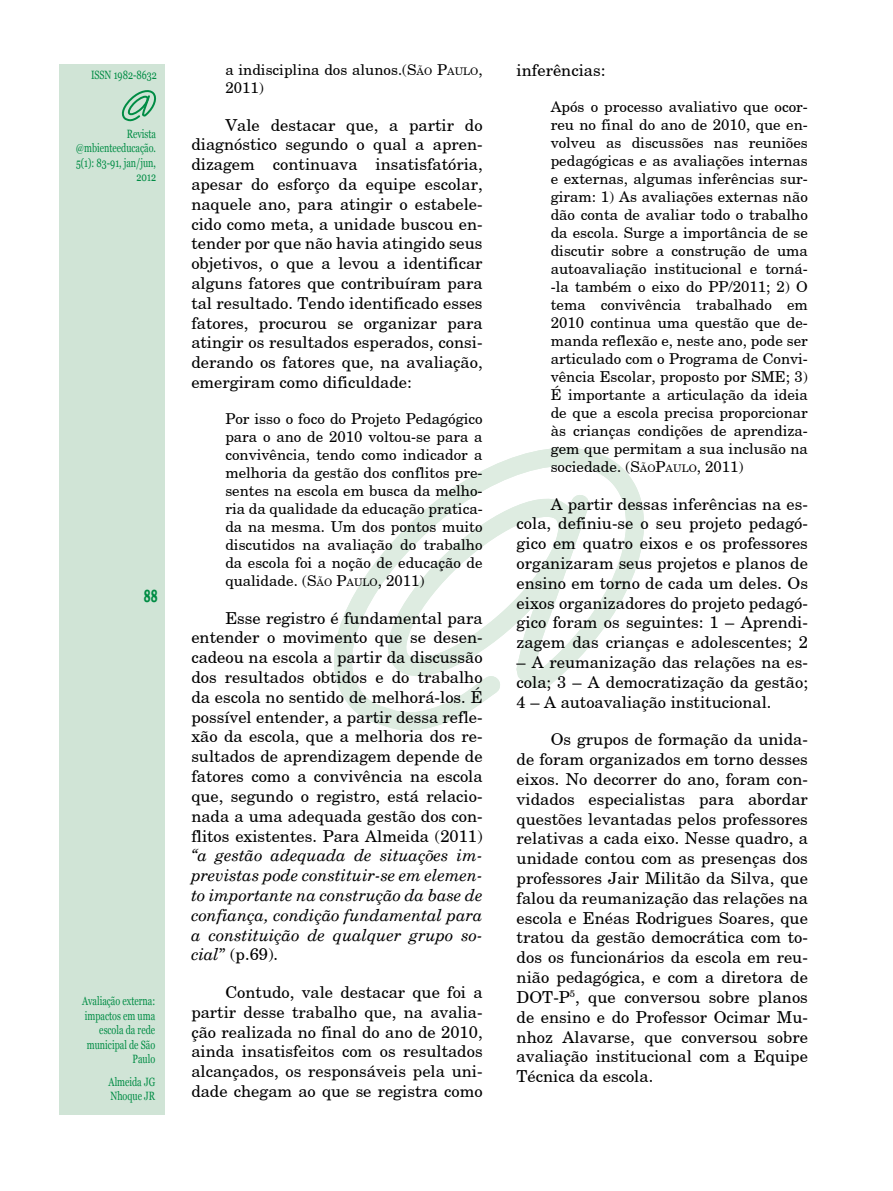
<style>
.page{position:relative;width:893px;height:1191px;background:#fff}
.page>*{position:absolute;margin:0;border:0;box-sizing:border-box;transform-origin:0 0}
.t1{font:600 condensed 18px "Franklin Gothic";color:#008c44;scale:.75 1}
.t2{font:16.5px/19.8px "New Century Schoolbook";color:#000;text-align:justify}
.t3{font:15px/18px "New Century Schoolbook";color:#000;text-align:justify}
.t4{font:12px/14.4px "Georgia";color:#008c44;text-align:right;scale:.75 1}
.s1{font-style:inherit}
.s2{font-size:10.5px}
.s3{font-style:italic}
</style>
<div class="page">
<div style="left:60px;top:64px;width:105px;height:1050px;background:#d0e4d6"></div>
<svg style="left:334px;top:447px;width:310px;height:284px"></svg>
<svg style="left:121px;top:90px;width:35px;height:32px"></svg>
<p class="t4" style="left:91px;top:68px;width:89px">ISSN 1982-8632</p>
<p class="t4" style="left:76px;top:127px;width:109px">Revista @mbienteeducação.<br>5(1): 83-91, jan/jun,<br>2012</p>
<p class="t1" style="left:144px;top:583px;width:20px">88</p>
<p class="t4" style="left:82px;top:994px;width:99px">Avaliação externa: impactos em uma escola da rede municipal de São<br>Paulo</p>
<p class="t4" style="left:109px;top:1075px;width:64px;text-align:left">Almeida JG<br>Nhoque JR</p>
<p class="t3" style="left:225px;top:60px;width:259px">a indisciplina dos alunos.(<span class="s1">S</span><span class="s2">ÃO</span> <span class="s1">P</span><span class="s2">AULO</span><span class="s1">,<br>2011</span>)</p>
<p class="t2" style="left:191px;top:114px;width:293px;text-indent:34px">Vale destacar que, a partir do diagnóstico segundo o qual a apren&shy;dizagem continuava insatisfatória, apesar do esforço da equipe escolar, naquele ano, para atingir o estabele&shy;cido como meta, a unidade buscou en&shy;tender por que não havia atingido seus objetivos, o que a levou a identificar alguns fatores que contribuíram para tal resultado. Tendo identificado esses fatores, procurou se organizar para atingir os resultados esperados, consi&shy;derando os fatores que, na avaliação, emergiram como dificuldade:</p>
<p class="t3" style="left:225px;top:409px;width:259px">Por isso o foco do Projeto Pedagógico para o ano de 2010 voltou-se para a convivência, tendo como indicador a melhoria da gestão dos conflitos pre&shy;sentes na escola em busca da melho&shy;ria da qualidade da educação pratica&shy;da na mesma. Um dos pontos muito discutidos na avaliação do trabalho da escola foi a noção de educação de qualidade. (<span class="s1">S</span><span class="s2">ÃO</span> <span class="s1">P</span><span class="s2">AULO</span><span class="s1">, 2011</span>)</p>
<p class="t2" style="left:191px;top:607px;width:293px;text-indent:34px">Esse registro é fundamental para entender o movimento que se desen&shy;cadeou na escola a partir da discussão dos resultados obtidos e do trabalho da escola no sentido de melhorá-los. É possível entender, a partir dessa refle&shy;xão da escola, que a melhoria dos re&shy;sultados de aprendizagem depende de fatores como a convivência na escola que, segundo o registro, está relacio&shy;nada a uma adequada gestão dos con&shy;flitos existentes. Para Almeida <span class="s1">(2011</span>) <span class="s3">“a gestão adequada de situações im&shy;previstas pode constituir-se em elemen&shy;to importante na construção da base de confiança, condição fundamental para a constituição de qualquer grupo so&shy;cial</span>” (p.69).</p>
<p class="t2" style="left:191px;top:981px;width:293px;text-indent:34px">Contudo, vale destacar que foi a partir desse trabalho que, na avalia&shy;ção realizada no final do ano de 2010, ainda insatisfeitos com os resultados alcançados, os responsáveis pela uni&shy;dade chegam ao que se registra como</p>
<p class="t2" style="left:517px;top:60px;width:90px">inferências:</p>
<p class="t3" style="left:551px;top:97px;width:259px">Após o processo avaliativo que ocor&shy;reu no final do ano de 2010, que en&shy;volveu as discussões nas reuniões pedagógicas e as avaliações internas e externas, algumas inferências sur&shy;giram: 1) As avaliações externas não dão conta de avaliar todo o trabalho da escola. Surge a importância de se discutir sobre a construção de uma autoavaliação institucional e torná--la também o eixo do PP/2011; 2) O tema convivência trabalhado em 2010 continua uma questão que de&shy;manda reflexão e, neste ano, pode ser articulado com o Programa de Convi&shy;vência Escolar, proposto por SME; 3)<br>É importante a articulação da ideia de que a escola precisa proporcionar às crianças condições de aprendiza&shy;gem que permitam a sua inclusão na sociedade. (<span class="s1">S</span><span class="s2">ÃO</span><span class="s1">P</span><span class="s2">AULO</span><span class="s1">, 2011</span>)</p>
<p class="t2" style="left:517px;top:493px;width:293px;text-indent:34px">A partir dessas inferências na es&shy;cola, definiu-se o seu projeto pedagó&shy;gico em quatro eixos e os professores organizaram seus projetos e planos de ensino em torno de cada um deles. Os eixos organizadores do projeto pedagó&shy;gico foram os seguintes: 1 – Aprendi&shy;zagem das crianças e adolescentes; 2</p>
<p class="t2" style="left:517px;top:652px;width:293px">– A reumanização das relações na es&shy;cola; 3 – A democratização da gestão; 4 – A autoavaliação institucional.</p>
<p class="t2" style="left:517px;top:729px;width:293px;text-indent:34px">Os grupos de formação da unida&shy;de foram organizados em torno desses eixos. No decorrer do ano, foram con&shy;vidados especialistas para abordar questões levantadas pelos professores relativas a cada eixo. Nesse quadro, a unidade contou com as presenças dos professores Jair Militão da Silva, que falou da reumanização das relações na escola e Enéas Rodrigues Soares, que tratou da gestão democrática com to&shy;dos os funcionários da escola em reu&shy;nião pedagógica, e com a diretora de DOT-P<sup>5</sup>, que conversou sobre planos de ensino e do Professor Ocimar Mu&shy;nhoz Alavarse, que conversou sobre avaliação institucional com a Equipe Técnica da escola.</p>
</div>
